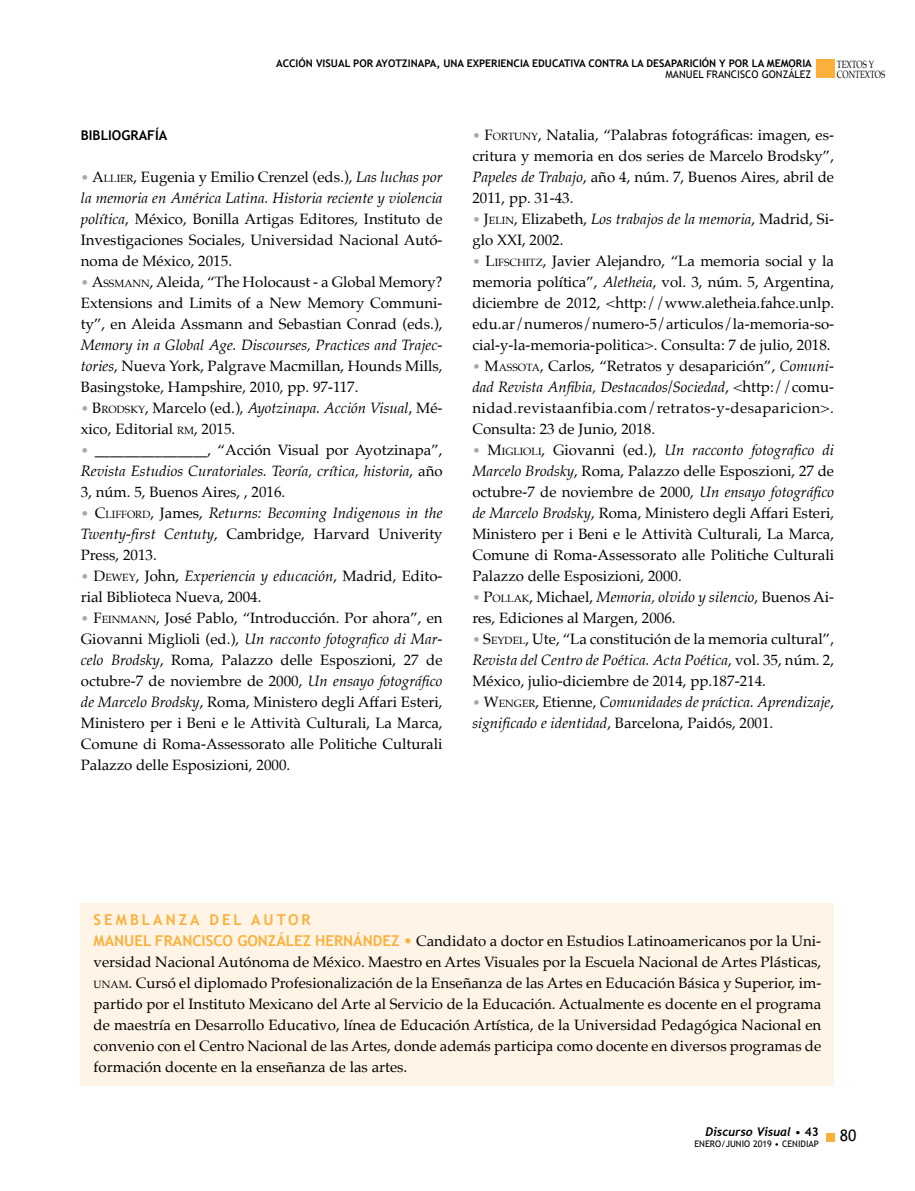
<style>
.page{position:relative;width:915px;height:1191px;background:#fff}
.page>*{position:absolute;margin:0;border:0;box-sizing:border-box;transform-origin:0 0}
.t1{font:15.75px "Trebuchet MS";color:#000}
.t2{font:15px/21px "Palatino";color:#000;text-align:justify}
.t3{font:italic 15px/21px "Palatino";color:#000;text-align:justify}
.t4{font:700 15px "Trebuchet MS";letter-spacing:.2em;color:#fbb03b}
.t5{font:700 13.5px "Trebuchet MS";color:#000}
.t6{font:italic 700 12px "Trebuchet";color:#000}
.t7{font:700 10.5px "Trebuchet MS";color:#000}
.t8{font:10.5px "Trebuchet MS";color:#000}
.t9{font:10.5px/10.9px "Palatino";color:#000;scale:.75 1}
.t10{font:9px "Trebuchet MS";color:#000}
.s1{font-size:13.5px;color:#aba7a3}
.s2{font-style:inherit}
.s3{font-size:10.5px}
.s4{font-style:italic}
.s5{font-style:normal;font-size:13.5px;color:#aba7a3}
.s6{font-style:normal}
.s7{font-style:normal;font-size:10.5px}
.s8{font-family:"Trebuchet MS";font-weight:700;color:#fbb03b}
.s9{color:#fbb03b}
.s10{font-family:"Trebuchet MS";font-weight:400;font-style:normal}
.s11{font-family:"Trebuchet MS";font-style:normal}
</style>
<div class="page">
<div style="left:825px;top:1133px;width:8px;height:8px;background:#fbb03b"></div>
<div style="left:815px;top:60px;width:18px;height:18px;background:#fbb03b"></div>
<div style="left:81px;top:903px;width:752px;height:183px;background:#fff4e6"></div>
<p class="t7" style="left:276px;top:57px;width:537px">ACCIÓN VISUAL POR AYOTZINAPA, UNA EXPERIENCIA EDUCATIVA CONTRA LA DESAPARICIÓN Y POR LA MEMORIA</p>
<p class="t8" style="left:665px;top:68px;width:147px">MANUEL FRANCISCO GONZÁLEZ</p>
<p class="t9" style="left:836px;top:58px;width:66px">TEXTOS Y<br>CONTEXTOS</p>
<p class="t5" style="left:81px;top:127px;width:88px">BIBLIOGRAFÍA</p>
<p class="t2" style="left:81px;top:166px;width:363px"><span class="s1">•</span> <span class="s2">A</span><span class="s3">LLIER</span>, Eugenia y Emilio Crenzel (eds.), <span class="s4">Las luchas por la memoria en América Latina. Historia reciente y violencia política</span>, México, Bonilla Artigas Editores, Instituto de Investigaciones Sociales, Universidad Nacional Autó&shy;noma de México, 2015.</p>
<p class="t2" style="left:81px;top:271px;width:363px"><span class="s1">•</span> <span class="s2">A</span><span class="s3">SSMANN</span>, Aleida, “The Holocaust - a Global Memory?<br>Extensions and Limits of a New Memory Communi&shy;ty”, en Aleida Assmann and Sebastian Conrad (eds.),</p>
<p class="t2" style="left:81px;top:334px;width:363px"><span class="s4">Memory in a Global Age. Discourses, Practices and Trajec&shy;tories</span>, Nueva York, Palgrave Macmillan, Hounds Mills, Basingstoke, Hampshire, 2010, pp. 97-117.</p>
<p class="t2" style="left:81px;top:397px;width:363px"><span class="s1">•</span> <span class="s2">B</span><span class="s3">RODSKY</span>, Marcelo (ed.), <span class="s4">Ayotzinapa. Acción Visual</span>, Mé&shy;xico, Editorial <span class="s3">RM</span>, 2015.</p>
<p class="t2" style="left:81px;top:439px;width:363px"><span class="s1">•</span> _______________, “Acción Visual por Ayotzinapa”, <span class="s4">Revista Estudios Curatoriales. Teoría, crítica, historia</span>, año 3, núm. 5, Buenos Aires, , 2016.</p>
<p class="t3" style="left:81px;top:502px;width:363px"><span class="s5">•</span> <span class="s6">C</span><span class="s7">LIFFORD</span><span class="s6">, James,</span> Returns: Becoming Indigenous in the Twenty-first Centuty<span class="s6">, Cambridge, Harvard Univerity Press, 2013.</span></p>
<p class="t2" style="left:81px;top:565px;width:363px"><span class="s1">•</span> <span class="s2">D</span><span class="s3">EWEY</span>, John, <span class="s4">Experiencia y educación</span>, Madrid, Edito&shy;rial Biblioteca Nueva, 2004.</p>
<p class="t2" style="left:81px;top:607px;width:363px"><span class="s1">•</span> <span class="s2">F</span><span class="s3">EINMANN</span><span class="s2">,</span> José Pablo, “Introducción. Por ahora”, en Giovanni Miglioli (ed.), <span class="s4">Un racconto fotografico di Mar&shy;celo Brodsky</span>, Roma, Palazzo delle Esposzioni, 27 de octubre-7 de noviembre de 2000, <span class="s4">Un ensayo fotográfico de Marcelo Brodsky</span>, Roma, Ministero degli Affari Esteri, Ministero per i Beni e le Attività Culturali, La Marca, Comune di Roma-Assessorato alle Politiche Culturali Palazzo delle Esposizioni, 2000.</p>
<p class="t2" style="left:472px;top:124px;width:363px"><span class="s1">•</span> <span class="s2">F</span><span class="s3">ORTUNY</span>, Natalia, “Palabras fotográficas: imagen, es&shy;critura y memoria en dos series de Marcelo Brodsky”, <span class="s4">Papeles de Trabajo</span>, año 4, núm. 7, Buenos Aires, abril de 2011, pp. 31-43.</p>
<p class="t2" style="left:472px;top:208px;width:363px"><span class="s1">•</span> <span class="s2">J</span><span class="s3">ELIN</span>, Elizabeth, <span class="s4">Los trabajos de la memoria</span>, Madrid, Si&shy;glo XXI, 2002.</p>
<p class="t2" style="left:472px;top:250px;width:363px"><span class="s1">•</span> <span class="s2">L</span><span class="s3">IFSCHITZ</span>, Javier Alejandro, “La memoria social y la memoria política”, <span class="s4">Aletheia</span>, vol. 3, núm. 5, Argentina, diciembre de 2012, &lt;http://www.aletheia.fahce.unlp. edu.ar/numeros/numero-5/articulos/la-memoria-so&shy;cial-y-la-memoria-politica&gt;. Consulta: 7 de julio, 2018.</p>
<p class="t2" style="left:472px;top:355px;width:363px"><span class="s1">•</span> <span class="s2">M</span><span class="s3">ASSOTA</span>, Carlos, “Retratos y desaparición”, <span class="s4">Comuni&shy;dad Revista Anfibia, Destacados/Sociedad</span>, &lt;http://comu&shy;nidad.revistaanfibia.com/retratos-y-desaparicion&gt;.<br>Consulta: 23 de Junio, 2018.</p>
<p class="t2" style="left:472px;top:439px;width:363px"><span class="s1">•</span> <span class="s2">M</span><span class="s3">IGLIOLI</span>, Giovanni (ed.), <span class="s4">Un racconto fotografico di Marcelo Brodsky</span>, Roma, Palazzo delle Esposzioni, 27 de octubre-7 de noviembre de 2000, <span class="s4">Un ensayo fotográfico de Marcelo Brodsky</span>, Roma, Ministero degli Affari Esteri, Ministero per i Beni e le Attività Culturali, La Marca, Comune di Roma-Assessorato alle Politiche Culturali Palazzo delle Esposizioni, 2000.</p>
<p class="t2" style="left:472px;top:586px;width:363px"><span class="s1">•</span> <span class="s2">P</span><span class="s3">OLLAK</span>, Michael, <span class="s4">Memoria, olvido y silencio</span>, Buenos Ai&shy;res, Ediciones al Margen, 2006.</p>
<p class="t2" style="left:472px;top:628px;width:363px"><span class="s1">•</span> <span class="s2">S</span><span class="s3">EYDEL</span>, Ute, “La constitución de la memoria cultural”, <span class="s4">Revista del Centro de Poética. Acta Poética</span>, vol. 35, núm. 2, México, julio-diciembre de 2014, pp.187-214.</p>
<p class="t3" style="left:472px;top:691px;width:363px"><span class="s5">•</span> <span class="s6">W</span><span class="s7">ENGER</span><span class="s6">, Etienne,</span> Comunidades de práctica. Aprendizaje<span class="s6">, </span>significado e identidad<span class="s6">, Barcelona, Paidós, 2001.</span></p>
<p class="t4" style="left:94px;top:910px;width:218px">SEMBLANZA DEL AUTOR</p>
<p class="t2" style="left:94px;top:930px;width:729px"><span class="s8">MANUEL FRANCISCO GONZÁLEZ HERNÁNDEZ</span> <span class="s9">•</span> Candidato a doctor en Estudios Latinoamericanos por la Uni&shy;versidad Nacional Autónoma de México. Maestro en Artes Visuales por la Escuela Nacional de Artes Plásticas, <span class="s3">UNAM</span>. Cursó el diplomado Profesionalización de la Enseñanza de las Artes en Educación Básica y Superior, im&shy;partido por el Instituto Mexicano del Arte al Servicio de la Educación. Actualmente es docente en el programa de maestría en Desarrollo Educativo, línea de Educación Artística, de la Universidad Pedagógica Nacional en convenio con el Centro Nacional de las Artes, donde además participa como docente en diversos programas de formación docente en la enseñanza de las artes.</p>
<p class="t6" style="left:705px;top:1124px;width:115px">Discurso Visual <span class="s10">•</span> <span class="s11">43</span></p>
<p class="t10" style="left:694px;top:1138px;width:126px">ENERO/JUNIO 2019 • CENIDIAP</p>
<p class="t1" style="left:839px;top:1126px;width:18px">80</p>
</div>
